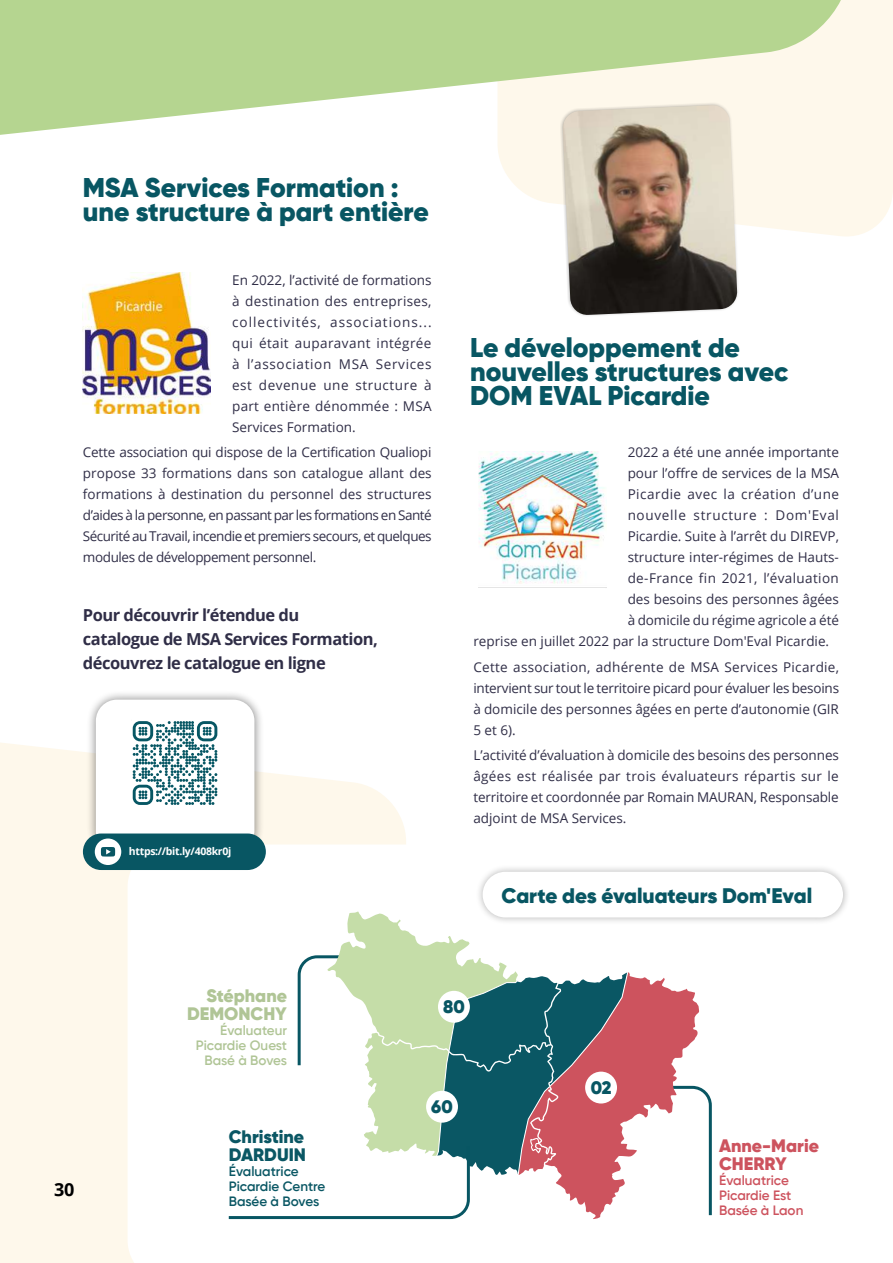
<style>
.page{position:relative;width:893px;height:1263px;background:#fff}
.page>*{position:absolute;margin:0;border:0;box-sizing:border-box;transform-origin:0 0}
.t1{font:900 27px/24px "Gilroy";color:#085663}
.t2{font:900 21px "Gilroy";color:#085663}
.t3{font:900 18px/18px "Gilroy";color:#cd535e}
.t4{font:900 18px/18px "Gilroy";color:#0a5764}
.t5{font:900 18px/18px "Gilroy";color:#b0c596;text-align:right}
.t6{font:900 18px "Gilroy";color:#085663}
.t7{font:700 18px "Open Sans";color:#000}
.t8{font:700 16.5px/24px "Open Sans";letter-spacing:-.03em;color:#302e47}
.t9{font:13.5px/21px "Open Sans";color:#302e47;text-align:justify}
.t10{font:600 13.5px/15px "Gilroy";color:#0a5764}
.t11{font:600 13.5px/15px "Gilroy";color:#b0c596;text-align:right}
.t12{font:600 13.5px/15px "Gilroy";color:#cd535e}
.t13{font:13.5px "Open Sans";letter-spacing:.03em;color:#302e47}
.t14{font:13.5px "Open Sans";letter-spacing:.035em;color:#302e47}
.t15{font:13.5px "Open Sans";letter-spacing:.05em;color:#302e47}
.t16{font:700 10.5px "Open Sans";letter-spacing:-.03em;color:#fff}
</style>
<div class="page">
<svg style="left:0;top:743px;width:406px;height:520px;background:#fef8ec"></svg>
<svg style="left:128px;top:844px;width:278px;height:419px"></svg>
<svg style="left:498px;top:0;width:395px;height:236px;fill:#fef8eb"></svg>
<div style="left:86px;top:689px;width:178px;height:173px;background:#000;opacity:.5"></div>
<div style="left:96px;top:700px;width:158px;height:152px;background:#fff;border-radius:21px"></div>
<div style="left:83px;top:833px;width:183px;height:37px;background:#085663;border-radius:18px"></div>
<svg style="left:95px;top:838px;width:26px;height:27px"></svg>
<svg style="left:132px;top:721px;width:85px;height:84px"></svg>
<img style="left:83px;top:272px;width:128px;height:142px">
<svg style="left:559px;top:149px;width:182px;height:167px"></svg>
<img style="left:562px;top:149px;width:175px;height:166px">
<svg style="left:0;top:0;width:852px;height:149px;fill:#b5d590"></svg>
<svg style="left:226px;top:911px;width:486px;height:309px"></svg>
<div style="left:475px;top:863px;width:376px;height:62px;background:#000;opacity:.3"></div>
<div style="left:483px;top:872px;width:360px;height:45px;background:#fff;border-radius:23px"></div>
<img style="left:478px;top:452px;width:128px;height:136px">
<h1 class="t1" style="left:83px;top:175px;width:347px">MSA Services Formation : une structure à part entière</h1>
<p class="t9" style="left:232px;top:269px;width:201px">En 2022, l’activité de formations à destination des entreprises, collectivités, associations... qui était auparavant intégrée à l’association MSA Services est devenue une structure à part entière dénommée : MSA Services Formation.</p>
<p class="t9" style="left:83px;top:442px;width:350px">Cette association qui dispose de la Certification Qualiopi propose 33 formations dans son catalogue allant des formations à destination du personnel des structures d’aides à la personne, en passant par les formations en Santé Sécurité au Travail, incendie et premiers secours, et quelques modules de développement personnel.</p>
<p class="t8" style="left:83px;top:602px;width:296px">Pour découvrir l’étendue du catalogue de MSA Services Formation, découvrez le catalogue en ligne</p>
<p class="t16" style="left:129px;top:844px;width:104px">https://bit.ly/408kr0j</p>
<h1 class="t1" style="left:470px;top:336px;width:320px">Le développement de nouvelles structures avec<br>DOM EVAL Picardie</h1>
<p class="t9" style="left:628px;top:442px;width:213px">2022 a été une année importante</p>
<p class="t9" style="left:628px;top:463px;width:213px">pour l’offre de services de la MSA</p>
<p class="t14" style="left:628px;top:485px;width:213px">Picardie avec la création d’une</p>
<p class="t15" style="left:628px;top:506px;width:213px">nouvelle structure : Dom'Eval</p>
<p class="t9" style="left:628px;top:526px;width:213px">Picardie. Suite à l’arrêt du DIREVP,</p>
<p class="t9" style="left:628px;top:547px;width:213px">structure inter-régimes de Hauts-</p>
<p class="t13" style="left:628px;top:569px;width:213px">de-France fin 2021, l’évaluation</p>
<p class="t9" style="left:628px;top:589px;width:213px">des besoins des personnes âgées</p>
<p class="t9" style="left:628px;top:610px;width:213px">à domicile du régime agricole a été</p>
<p class="t9" style="left:473px;top:631px;width:357px">reprise en juillet 2022 par la structure Dom'Eval Picardie.</p>
<p class="t9" style="left:473px;top:656px;width:367px">Cette association, adhérente de MSA Services Picardie, intervient sur tout le territoire picard pour évaluer les besoins à domicile des personnes âgées en perte d’autonomie (GIR 5 et 6).</p>
<p class="t9" style="left:473px;top:744px;width:367px">L’activité d’évaluation à domicile des besoins des personnes âgées est réalisée par trois évaluateurs répartis sur le territoire et coordonnée par Romain MAURAN, Responsable adjoint de MSA Services.</p>
<h2 class="t2" style="left:501px;top:882px;width:312px">Carte des évaluateurs Dom'Eval</h2>
<h3 class="t7" style="left:54px;top:1177px;width:22px">30</h3>
<h3 class="t5" style="left:187px;top:987px;width:101px">Stéphane<br>DEMONCHY</h3>
<p class="t11" style="left:196px;top:1023px;width:93px">Évaluateur<br>Picardie Ouest<br>Basé à Boves</p>
<h3 class="t4" style="left:229px;top:1127px;width:79px">Christine<br>DARDUIN</h3>
<p class="t10" style="left:229px;top:1163px;width:98px">Évaluatrice<br>Picardie Centre<br>Basée à Boves</p>
<h3 class="t6" style="left:443px;top:996px;width:23px">80</h3>
<h3 class="t6" style="left:431px;top:1096px;width:23px">60</h3>
<h3 class="t6" style="left:591px;top:1076px;width:22px">02</h3>
<h3 class="t3" style="left:719px;top:1137px;width:101px">Anne-Marie<br>CHERRY</h3>
<p class="t12" style="left:719px;top:1173px;width:86px">Évaluatrice<br>Picardie Est<br>Basée à Laon</p>
</div>
